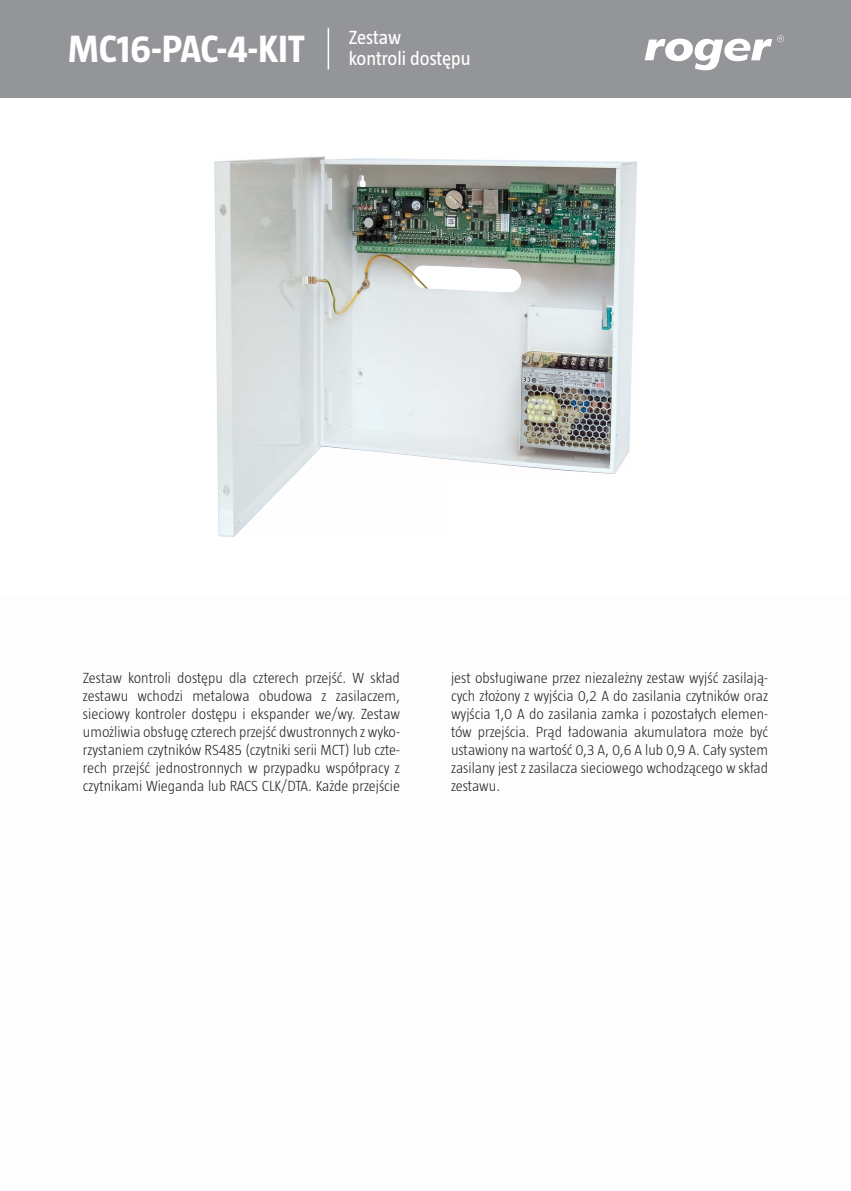
<style>
.page{position:relative;width:851px;height:1191px;background:#fff}
.page>*{position:absolute;margin:0;border:0;box-sizing:border-box;transform-origin:0 0}
.t1{font:700 39px "Taz";color:#fff}
.t2{font:19.5px/21px "Taz";color:#fff}
.t3{font:300 15px/18px "Taz";color:#231f20;text-align:justify}
</style>
<div class="page">
<img style="left:214px;top:156px;width:423px;height:381px">
<div style="left:0;top:0;width:850px;height:98px;background:#939598"></div>
<svg style="left:644px;top:35px;width:139px;height:35px"></svg>
<hr style="left:327px;top:28px;width:2px;height:41px;background:#fff">
<h1 class="t1" style="left:68px;top:27px;width:238px">MC16-PAC-4-KIT</h1>
<h2 class="t2" style="left:349px;top:26px;width:123px">Zestaw<br>kontroli dostępu</h2>
<p class="t3" style="left:83px;top:668px;width:318px">Zestaw kontroli dostępu dla czterech przejść. W skład zestawu wchodzi metalowa obudowa z zasilaczem, sieciowy kontroler dostępu i ekspander we/wy. Zestaw umożliwia obsługę czterech przejść dwustronnych z wyko&shy;rzystaniem czytników RS485 (czytniki serii MCT) lub czte&shy;rech przejść jednostronnych w przypadku współpracy z czytnikami Wieganda lub RACS CLK/DTA. Każde przejście</p>
<p class="t3" style="left:451px;top:668px;width:318px">jest obsługiwane przez niezależny zestaw wyjść zasilają&shy;cych złożony z wyjścia 0,2 A do zasilania czytników oraz wyjścia 1,0 A do zasilania zamka i pozostałych elemen&shy;tów przejścia. Prąd ładowania akumulatora może być ustawiony na wartość 0,3 A, 0,6 A lub 0,9 A. Cały system zasilany jest z zasilacza sieciowego wchodzącego w skład zestawu.</p>
</div>
